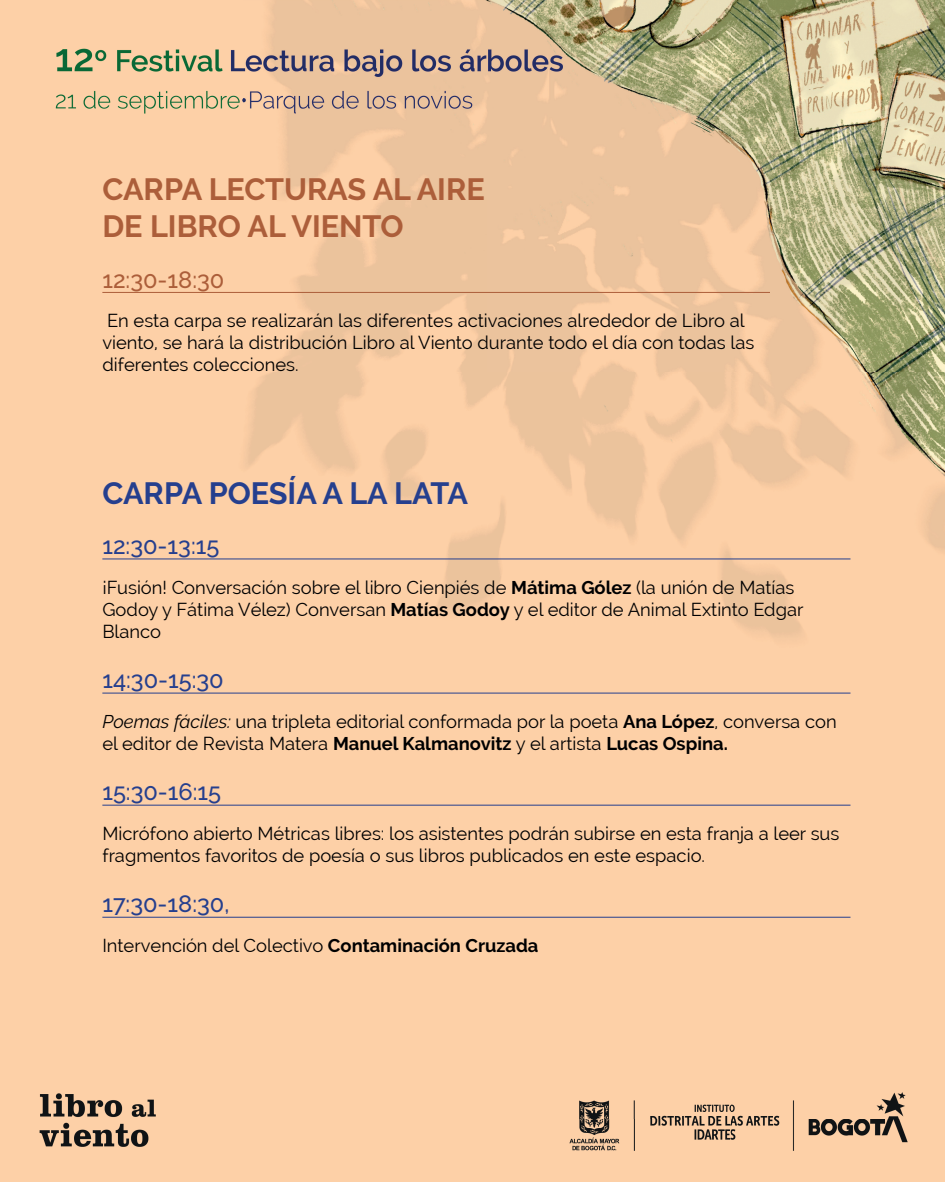
<style>
.page{position:relative;width:945px;height:1182px;background:#fff}
.page>*{position:absolute;margin:0;border:0;box-sizing:border-box;transform-origin:0 0}
.t1{font:700 30.62px/36.8px "Raleway";color:#ac5e3a}
.t2{font:700 30.62px "Raleway";color:#253f8e}
.t3{font:500 23.62px "Raleway";color:#253f8e}
.t4{font:500 23.62px "Raleway";color:#ac5e3a}
.t5{font:18.38px/22.1px "Raleway";color:#000001}
.s1{font-weight:700}
.s2{font-style:italic}
</style>
<div class="page">
<img style="left:0;top:0;width:945px;height:1181px">
<hr style="left:102px;top:292px;width:668px;height:1px;background:#ac5e3a">
<hr style="left:102px;top:558px;width:748px;height:1px;background:#253f8e">
<hr style="left:102px;top:692px;width:748px;height:1px;background:#253f8e">
<hr style="left:102px;top:804px;width:748px;height:1px;background:#253f8e">
<hr style="left:102px;top:916px;width:748px;height:1px;background:#253f8e">
<h1 class="t1" style="left:102px;top:171px;width:384px">CARPA LECTURAS AL AIRE<br>DE LIBRO AL VIENTO</h1>
<p class="t4" style="left:102px;top:265px;width:124px">12:30-18:30</p>
<p class="t5" style="left:102px;top:309px;width:654px">En esta carpa se realizarán las diferentes activaciones alrededor de Libro al viento, se hará la distribución Libro al Viento durante todo el día con todas las diferentes colecciones.</p>
<h1 class="t2" style="left:102px;top:475px;width:367px">CARPA POESÍA A LA LATA</h1>
<p class="t3" style="left:102px;top:532px;width:118px">12:30-13:15</p>
<p class="t5" style="left:102px;top:576px;width:703px">¡Fusión! Conversación sobre el libro Cienpiés de <span class="s1">Mátima Gólez</span> (la unión de Matías<br>Godoy y Fátima Vélez) Conversan <span class="s1">Matías Godoy</span> y el editor de Animal Extinto Edgar<br>Blanco</p>
<p class="t3" style="left:102px;top:666px;width:123px">14:30-15:30</p>
<p class="t5" style="left:102px;top:710px;width:736px"><span class="s2">Poemas fáciles:</span> una tripleta editorial conformada por la poeta <span class="s1">Ana López</span>, conversa con el editor de Revista Matera <span class="s1">Manuel Kalmanovitz</span> y el artista <span class="s1">Lucas Ospina.</span></p>
<p class="t3" style="left:102px;top:778px;width:120px">15:30-16:15</p>
<p class="t5" style="left:102px;top:822px;width:739px">Micrófono abierto Métricas libres: los asistentes podrán subirse en esta franja a leer sus fragmentos favoritos de poesía o sus libros publicados en este espacio.</p>
<p class="t3" style="left:102px;top:890px;width:129px">17:30-18:30,</p>
<p class="t5" style="left:102px;top:934px;width:438px">Intervención del Colectivo <span class="s1">Contaminación Cruzada</span></p>
</div>
